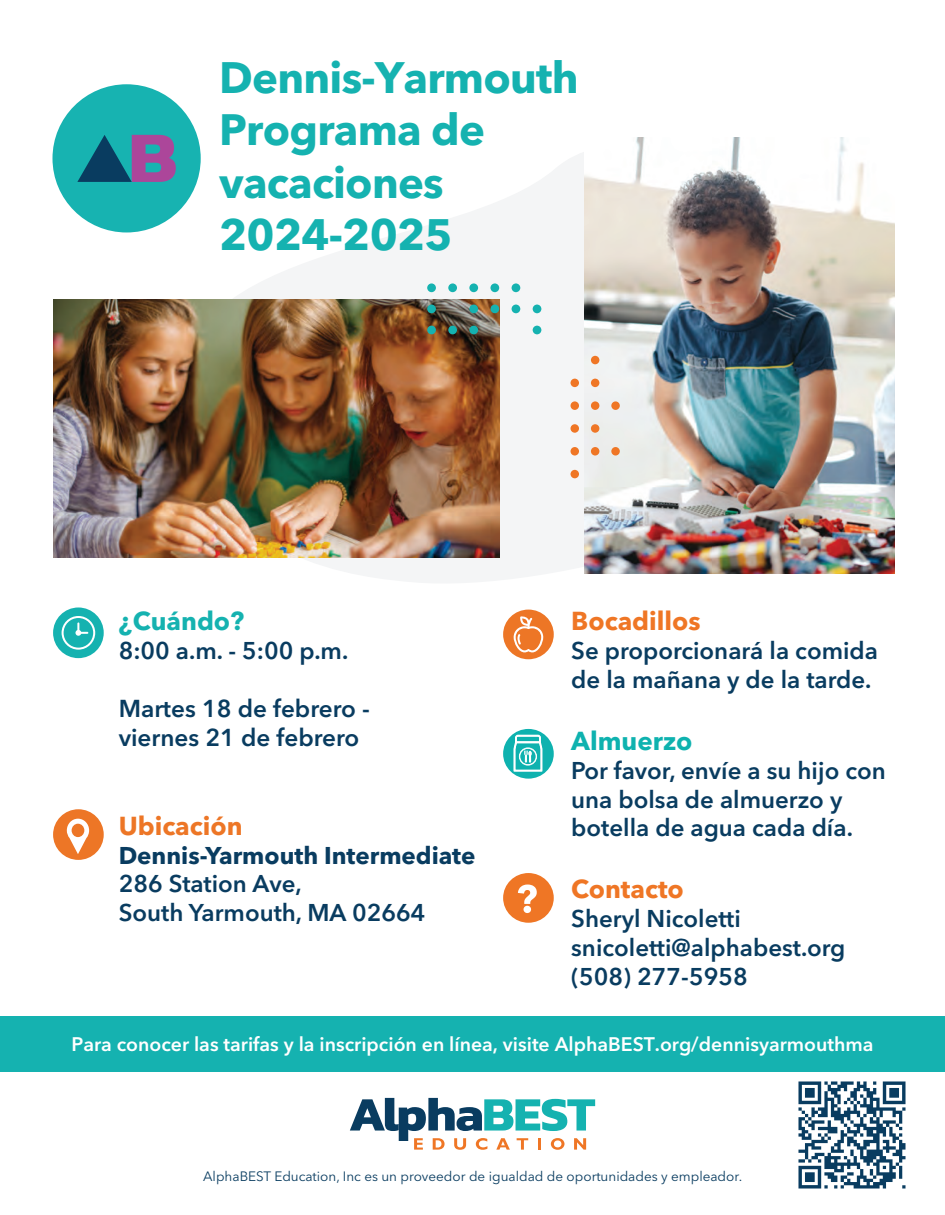
<style>
.page{position:relative;width:945px;height:1215px;background:#fff}
.page>*{position:absolute;margin:0;border:0;box-sizing:border-box;transform-origin:0 0}
.t1{font:700 43.65px "Avenir Next LT Pro";letter-spacing:-.015em;color:#15b2b0}
.t2{font:700 43.5px/52.2px "Avenir Next LT Pro";letter-spacing:-.015em;color:#15b2b0}
.t3{font:700 25.8px "Avenir Next LT Pro";color:#ef7625}
.t4{font:700 25.8px "Avenir Next LT Pro";color:#ed7626}
.t5{font:700 25.8px "Avenir Next LT Pro";color:#15b2b0}
.t6{font:700 25.8px "Avenir Next LT Pro";color:#0eb2af}
.t7{font:600 24.3px/29.1px "Avenir Next LT Pro";color:#093c60}
.t8{font:600 24px/29px "Avenir Next LT Pro";color:#093c60}
.t9{font:700 24px "Avenir Next LT Pro";color:#093c60}
.t10{font:600 19.5px "Avenir Next LT Pro";color:#fff}
.t11{font:13.5px "Avenir Next LT Pro";color:#093c60}
</style>
<div class="page">
<div style="left:0;top:1017px;width:945px;height:55px;background:#15b2b0"></div>
<svg style="left:167px;top:123px;width:677px;height:460px"></svg>
<svg style="left:350px;top:1098px;width:245px;height:52px"></svg>
<img style="left:584px;top:138px;width:311px;height:436px">
<img style="left:54px;top:299px;width:445px;height:259px">
<div style="left:427px;top:326px;width:9px;height:8px;background:#15b2b0;border-radius:50%"></div>
<div style="left:427px;top:305px;width:9px;height:8px;background:#15b2b0;border-radius:50%"></div>
<div style="left:427px;top:283px;width:9px;height:9px;background:#15b2b0;border-radius:50%"></div>
<div style="left:448px;top:326px;width:9px;height:8px;background:#15b2b0;border-radius:50%"></div>
<div style="left:448px;top:283px;width:9px;height:9px;background:#15b2b0;border-radius:50%"></div>
<div style="left:469px;top:326px;width:9px;height:8px;background:#15b2b0;border-radius:50%"></div>
<div style="left:469px;top:305px;width:9px;height:8px;background:#15b2b0;border-radius:50%"></div>
<div style="left:469px;top:283px;width:9px;height:9px;background:#15b2b0;border-radius:50%"></div>
<div style="left:490px;top:305px;width:9px;height:8px;background:#15b2b0;border-radius:50%"></div>
<div style="left:490px;top:283px;width:9px;height:9px;background:#15b2b0;border-radius:50%"></div>
<div style="left:512px;top:305px;width:8px;height:8px;background:#15b2b0;border-radius:50%"></div>
<div style="left:512px;top:283px;width:8px;height:9px;background:#15b2b0;border-radius:50%"></div>
<div style="left:533px;top:326px;width:8px;height:8px;background:#15b2b0;border-radius:50%"></div>
<div style="left:533px;top:305px;width:8px;height:8px;background:#15b2b0;border-radius:50%"></div>
<div style="left:591px;top:356px;width:8px;height:8px;background:#ef7625;border-radius:50%"></div>
<div style="left:571px;top:379px;width:8px;height:8px;background:#ef7625;border-radius:50%"></div>
<div style="left:591px;top:379px;width:8px;height:8px;background:#ef7625;border-radius:50%"></div>
<div style="left:571px;top:401px;width:8px;height:9px;background:#ef7625;border-radius:50%"></div>
<div style="left:591px;top:401px;width:8px;height:9px;background:#ef7625;border-radius:50%"></div>
<div style="left:611px;top:401px;width:9px;height:9px;background:#ef7625;border-radius:50%"></div>
<div style="left:571px;top:424px;width:8px;height:9px;background:#ef7625;border-radius:50%"></div>
<div style="left:591px;top:424px;width:8px;height:9px;background:#ef7625;border-radius:50%"></div>
<div style="left:571px;top:447px;width:8px;height:9px;background:#ef7625;border-radius:50%"></div>
<div style="left:591px;top:447px;width:8px;height:9px;background:#ef7625;border-radius:50%"></div>
<div style="left:611px;top:447px;width:9px;height:9px;background:#ef7625;border-radius:50%"></div>
<div style="left:571px;top:470px;width:8px;height:8px;background:#ef7625;border-radius:50%"></div>
<div style="left:52px;top:84px;width:149px;height:148px;background:#17b3b1;border-radius:74px"></div>
<svg style="left:77px;top:135px;width:99px;height:47px"></svg>
<div style="left:503px;top:873px;width:51px;height:50px;background:#ef7625;border-radius:50%"></div>
<svg style="left:518px;top:885px;width:19px;height:28px"></svg>
<div style="left:503px;top:729px;width:51px;height:50px;background:#0eb2af;border-radius:50%"></div>
<svg style="left:513px;top:728px;width:30px;height:51px"></svg>
<div style="left:503px;top:610px;width:51px;height:49px;background:#ed7626;border-radius:50%"></div>
<svg style="left:514px;top:616px;width:29px;height:36px"></svg>
<div style="left:53px;top:809px;width:51px;height:51px;background:#ed7626;border-radius:50%"></div>
<svg style="left:67px;top:819px;width:22px;height:35px"></svg>
<div style="left:53px;top:607px;width:51px;height:51px;background:#15b2b0;border-radius:50%"></div>
<svg style="left:75px;top:621px;width:14px;height:15px"></svg>
<div style="left:62px;top:616px;width:33px;height:34px;border:2px solid #fff;border-radius:50%"></div>
<img style="left:798px;top:1081px;width:108px;height:108px">
<h1 class="t1" style="left:219px;top:51px;width:361px">Dennis-Yarmouth</h1>
<h2 class="t2" style="left:219px;top:104px;width:267px">Programa de vacaciones</h2>
<h1 class="t1" style="left:219px;top:208px;width:235px">2024-2025</h1>
<p class="t5" style="left:119px;top:605px;width:127px">¿Cuándo?</p>
<p class="t8" style="left:119px;top:636px;width:231px">8:00 a.m. - 5:00 p.m.</p>
<p class="t7" style="left:119px;top:694px;width:253px">Martes 18 de febrero - viernes 21 de febrero</p>
<p class="t4" style="left:119px;top:810px;width:126px">Ubicación</p>
<p class="t9" style="left:119px;top:840px;width:358px">Dennis-Yarmouth Intermediate</p>
<p class="t8" style="left:119px;top:869px;width:308px">286 Station Ave,<br>South Yarmouth, MA 02664</p>
<p class="t3" style="left:571px;top:605px;width:131px">Bocadillos</p>
<p class="t8" style="left:571px;top:636px;width:308px">Se proporcionará la comida de la mañana y de la tarde.</p>
<p class="t6" style="left:571px;top:725px;width:123px">Almuerzo</p>
<p class="t8" style="left:571px;top:756px;width:316px">Por favor, envíe a su hijo con una bolsa de almuerzo y botella de agua cada día.</p>
<p class="t3" style="left:571px;top:873px;width:114px">Contacto</p>
<p class="t8" style="left:571px;top:904px;width:276px">Sheryl Nicoletti snicoletti@alphabest.org (508) 277-5958</p>
<p class="t10" style="left:71px;top:1032px;width:804px">Para conocer las tarifas y la inscripción en línea, visite AlphaBEST.org/dennisyarmouthma</p>
<p class="t11" style="left:203px;top:1168px;width:541px">AlphaBEST Education, Inc es un proveedor de igualdad de oportunidades y empleador.</p>
</div>
